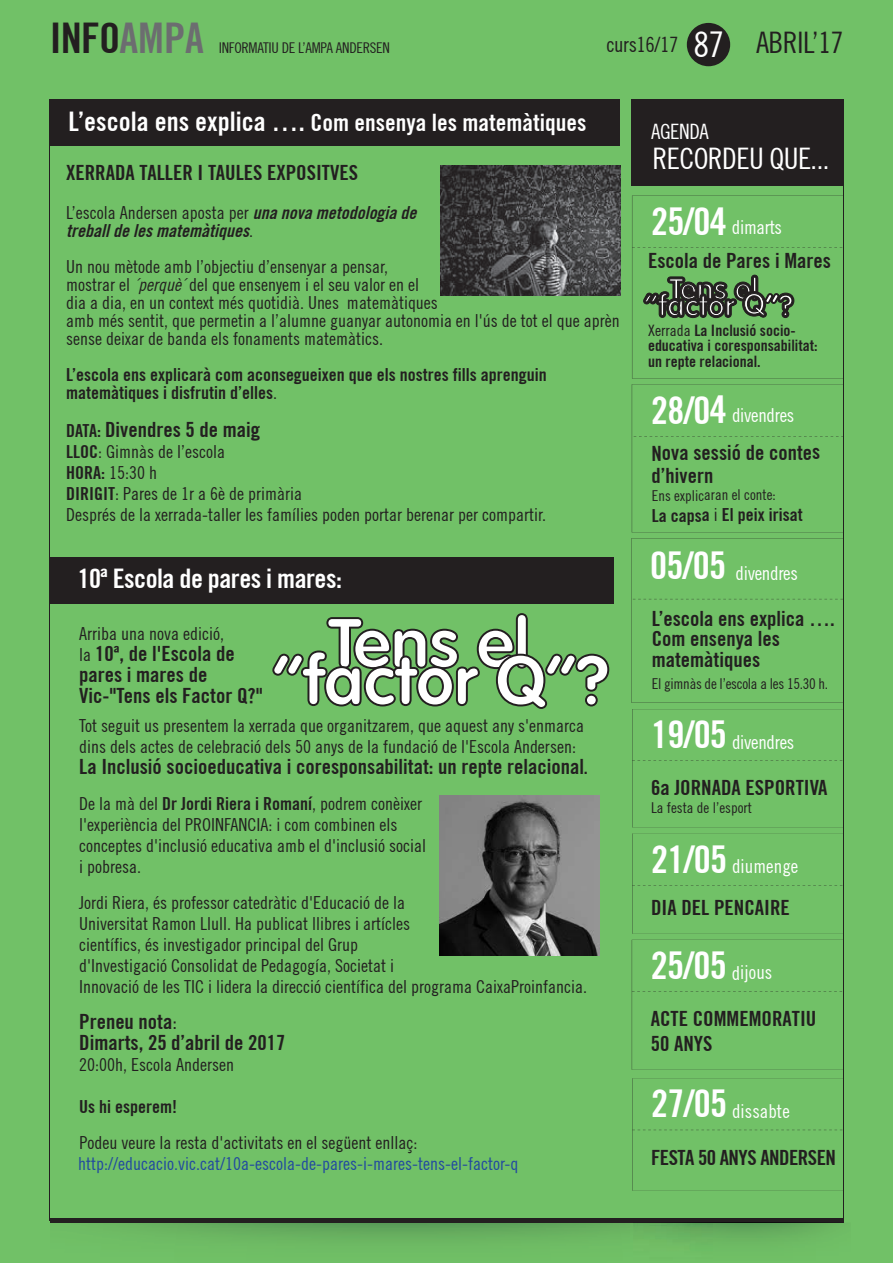
<style>
.page{position:relative;width:893px;height:1263px;background:#fff}
.page>*{position:absolute;margin:0;border:0;box-sizing:border-box;transform-origin:0 0}
.t1{font:700 condensed 42.3px "Trade Gothic No.20";letter-spacing:-.02em;color:#231f20}
.t2{font:700 condensed 38.4px "Trade Gothic No.20";letter-spacing:-.02em;color:#fff}
.t3{font:condensed 29.7px "Trade Gothic No.18";letter-spacing:-.02em;color:#fff}
.t4{font:700 condensed 27px "Trade Gothic No.20";letter-spacing:-.02em;color:#fff}
.t5{font:700 condensed 24px "Trade Gothic No.20";color:#fff}
.t6{font:condensed 21.15px "Trade Gothic No.18";letter-spacing:-.02em;color:#231f20}
.t7{font:condensed 21.15px "Trade Gothic No.18";letter-spacing:-.02em;color:#fff}
.t8{font:700 condensed 21px/21px "Trade Gothic No.20";color:#231f20}
.t9{font:700 condensed 21px "Trade Gothic No.20";letter-spacing:-.025em;color:#231f20}
.t10{font:condensed 19.2px "Trade Gothic No.18";letter-spacing:-.02em;color:#fff}
.t11{font:condensed 18px/21px "Trade Gothic No.18";color:#231f20}
.t12{font:700 condensed 18px/18px "Trade Gothic No.20";color:#231f20}
.t13{font:condensed 18px "Trade Gothic No.18";color:#22499f}
.t14{font:italic 700 condensed 18px "Trade Gothic No.20";color:#231f20}
.t15{font:700 condensed 15.75px/15px "Trade Gothic No.20";color:#231f20}
.t16{font:condensed 15px "Trade Gothic No.18";letter-spacing:-.01em;color:#231f20}
.t17{font:condensed 14.85px "Trade Gothic No.18";letter-spacing:-.02em;color:#231f20}
.s1{color:#6c6d70}
.s2{font-size:35.55px;color:#fff}
.s3{font-size:29.7px}
.s4{font-size:27px}
.s5{font-family:"Trade Gothic No.20";font-weight:700;font-style:italic}
.s6{font-family:"Trade Gothic No.18";font-weight:400;font-style:normal}
.s7{font-style:italic}
.s8{font-family:"Trade Gothic No.18";font-weight:400}
.s9{font-size:18px}
.s10{font-family:"Trade Gothic No.20";font-weight:700}
.s11{font-family:"Trade Gothic No.18";font-weight:400;font-size:18px}
.s12{font-family:"Trade Gothic No.20";font-weight:700;font-size:38.4px}
</style>
<div class="page">
<div style="left:0;top:0;width:893px;height:1262px;background:#71c167"></div>
<img style="left:440px;top:795px;width:159px;height:160px">
<hr style="left:0;top:1261px;width:893px;height:2px;background:#71c167">
<hr style="left:50px;top:1218px;width:793px;height:4px;background:#231f20">
<svg style="left:51px;top:1222px;width:582px;height:20px"></svg>
<img style="left:712px;top:1222px;width:131px;height:1px">
<img style="left:633px;top:1222px;width:79px;height:1px">
<hr style="left:50px;top:102px;width:1px;height:1118px;background:#231f20">
<div style="left:687px;top:23px;width:43px;height:43px;background:#231f20;border-radius:50%"></div>
<hr style="left:843px;top:99px;width:1px;height:1124px;background:#231f20">
<div style="left:50px;top:100px;width:792px;height:46px;background:#231f20"></div>
<div style="left:631px;top:101px;width:212px;height:85px;background:#231f20"></div>
<svg style="left:632px;top:196px;width:211px;height:336px"></svg>
<div style="left:620px;top:96px;width:11px;height:97px;background:#71c167"></div>
<div style="left:50px;top:558px;width:563px;height:46px;background:#231f20"></div>
<svg style="left:272px;top:613px;width:337px;height:96px"></svg>
<img style="left:440px;top:165px;width:180px;height:130px">
<svg style="left:631px;top:538px;width:212px;height:165px"></svg>
<svg style="left:632px;top:709px;width:211px;height:118px"></svg>
<svg style="left:632px;top:833px;width:211px;height:101px"></svg>
<svg style="left:632px;top:940px;width:211px;height:130px"></svg>
<svg style="left:632px;top:1078px;width:211px;height:112px"></svg>
<h1 class="t1" style="left:50px;top:12px;width:156px">INFO<span class="s1">AMPA</span></h1>
<p class="t17" style="left:219px;top:38px;width:173px">INFORMATIU DE L’AMPA ANDERSEN</p>
<p class="t6" style="left:606px;top:32px;width:239px">curs16/17 <span class="s2">87</span><span class="s3">7 ABRIL’17</span></p>
<h3 class="t5" style="left:68px;top:108px;width:520px"><span class="s4">L’escola ens explica ….</span> Com ensenya les matemàtiques</h3>
<p class="t8" style="left:66px;top:162px;width:293px">XERRADA TALLER I TAULES EXPOSITVES</p>
<p class="t11" style="left:66px;top:202px;width:352px">L’escola Andersen aposta per <span class="s5">una nova metodologia de</span></p>
<p class="t14" style="left:66px;top:220px;width:188px">treball de les matemàtiques<span class="s6">.</span></p>
<p class="t11" style="left:66px;top:257px;width:555px;line-height:18px">Un nou mètode amb l’objectiu d’ensenyar a pensar,<br>mostrar el <span class="s7">´perquè´</span> del que ensenyem i el seu valor en el<br>dia a dia, en un context més quotidià. Unes matemàtiques<br>amb més sentit, que permetin a l’alumne guanyar autonomia en l'ús de tot el que aprèn sense deixar de banda els fonaments matemàtics.</p>
<p class="t12" style="left:66px;top:366px;width:482px">L’escola ens explicarà com aconsegueixen que els nostres fills aprenguin matemàtiques i disfrutin d’elles<span class="s8">.</span></p>
<p class="t8" style="left:66px;top:418px;width:196px"><span class="s9">DATA:</span> Divendres 5 de maig</p>
<p class="t11" style="left:66px;top:440px;width:481px"><span class="s10">LLOC</span>: Gimnàs de l’escola<br><span class="s10">HORA:</span> 15:30 h<br><span class="s10">DIRIGIT</span>: Pares de 1r a 6è de primària<br>Després de la xerrada-taller les famílies poden portar berenar per compartir.</p>
<h3 class="t4" style="left:78px;top:562px;width:266px">10ª Escola de pares i mares:</h3>
<p class="t11" style="left:79px;top:623px;width:146px">Arriba una nova edició,</p>
<p class="t8" style="left:79px;top:643px;width:185px"><span class="s11">la</span> 10ª, de l'Escola de pares i mares de<br>Vic-"Tens els Factor Q?"</p>
<p class="t11" style="left:79px;top:715px;width:506px">Tot seguit us presentem la xerrada que organitzarem, que aquest any s'enmarca dins dels actes de celebració dels 50 anys de la fundació de l'Escola Andersen:</p>
<p class="t8" style="left:79px;top:756px;width:510px">La Inclusió socioeducativa i coresponsabilitat: un repte relacional<span class="s9">.</span></p>
<p class="t11" style="left:79px;top:793px;width:348px">De la mà del <span class="s10">Dr Jordi Riera i Romaní</span>, podrem conèixer l'experiència del PROINFANCIA: i com combinen els conceptes d'inclusió educativa amb el d'inclusió social i pobresa.</p>
<p class="t11" style="left:79px;top:892px;width:509px">Jordi Riera, és professor catedràtic d'Educació de la<br>Universitat Ramon Llull. Ha publicat llibres i artícles<br>científics, és investigador principal del Grup<br>d'Investigació Consolidat de Pedagogía, Societat i<br>Innovació de les TIC i lidera la direcció científica del programa CaixaProinfancia.</p>
<p class="t8" style="left:79px;top:1011px;width:208px">Preneu nota<span class="s8">:<br></span>Dimarts, 25 d’abril de 2017</p>
<p class="t11" style="left:79px;top:1054px;width:156px">20:00h, Escola Andersen</p>
<p class="t12" style="left:79px;top:1097px;width:99px">Us hi esperem!</p>
<p class="t11" style="left:80px;top:1132px;width:339px">Podeu veure la resta d'activitats en el següent enllaç:</p>
<p class="t13" style="left:78px;top:1153px;width:442px">http://educacio.vic.cat/10a-escola-de-pares-i-mares-tens-el-factor-q</p>
<p class="t7" style="left:651px;top:119px;width:60px">AGENDA</p>
<h3 class="t3" style="left:652px;top:141px;width:178px">RECORDEU QUE...</h3>
<p class="t10" style="left:651px;top:216px;width:133px"><span class="s12">25/04</span> dimarts</p>
<p class="t8" style="left:648px;top:250px;width:185px">Escola de Pares i Mares</p>
<p class="t15" style="left:648px;top:322px;width:171px"><span class="s8">Xerrada</span> La Inclusió socio&shy;educativa i coresponsabilitat:</p>
<p class="t15" style="left:648px;top:354px;width:114px">un repte relacional.</p>
<p class="t10" style="left:651px;top:404px;width:145px"><span class="s12">28/04</span> divendres</p>
<p class="t8" style="left:651px;top:441px;width:171px;line-height:22.8px">Nova sessió de contes d’hivern</p>
<p class="t16" style="left:652px;top:486px;width:126px">Ens explicaran el conte:</p>
<p class="t12" style="left:652px;top:506px;width:153px">La capsa <span class="s8">i</span> El peix irisat</p>
<p class="t10" style="left:650px;top:562px;width:149px"><span class="s12">05/05</span> divendres</p>
<p class="t8" style="left:652px;top:608px;width:185px;line-height:20.2px">L’escola ens explica ….<br>Com ensenya les matemàtiques</p>
<p class="t16" style="left:652px;top:675px;width:178px">El gimnàs de l’escola a les 15.30 h.</p>
<h2 class="t2" style="left:651px;top:711px;width:77px">19/05</h2>
<p class="t8" style="left:651px;top:777px;width:178px">6a JORNADA ESPORTIVA</p>
<p class="t16" style="left:651px;top:799px;width:102px">La festa de l’esport</p>
<p class="t10" style="left:732px;top:730px;width:64px">divendres</p>
<h2 class="t2" style="left:651px;top:836px;width:77px">21/05</h2>
<p class="t8" style="left:651px;top:897px;width:140px">DIA DEL PENCAIRE</p>
<p class="t10" style="left:732px;top:855px;width:68px">diumenge</p>
<h2 class="t2" style="left:651px;top:942px;width:77px">25/05</h2>
<p class="t8" style="left:651px;top:1006px;width:167px;line-height:25.2px">ACTE COMMEMORATIU<br>50 ANYS</p>
<p class="t10" style="left:732px;top:961px;width:42px">dijous</p>
<h2 class="t2" style="left:651px;top:1080px;width:77px">27/05</h2>
<p class="t9" style="left:651px;top:1144px;width:186px">FESTA 50 ANYS ANDERSEN</p>
<p class="t10" style="left:732px;top:1100px;width:59px">dissabte</p>
</div>
